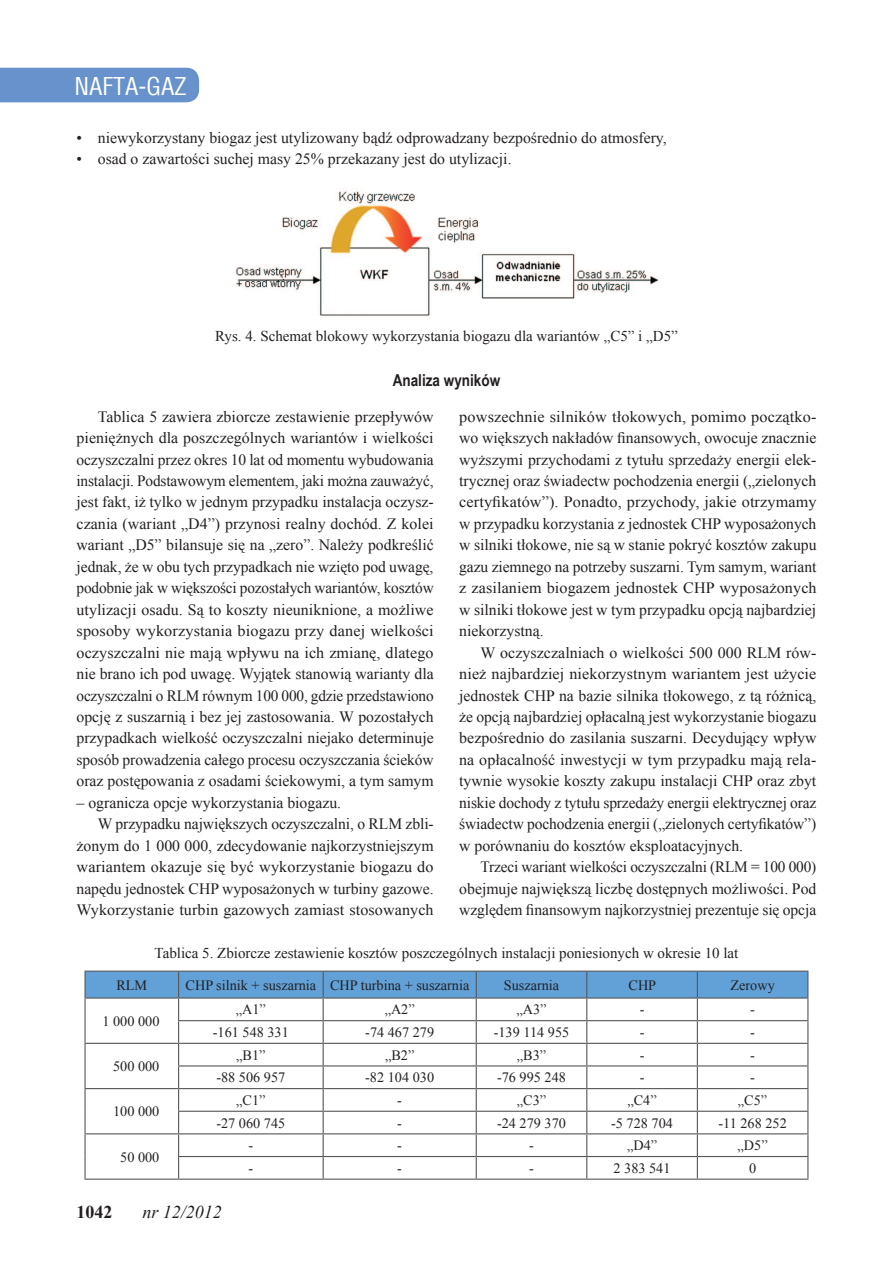
<style>
.page{position:relative;width:893px;height:1263px;background:#fff}
.page>*{position:absolute;margin:0;border:0;box-sizing:border-box;transform-origin:0 0}
.t1{font:24px "Switzerland Condensed";color:#fff}
.t2{font:italic 18px "Times New Roman";color:#231f20}
.t3{font:700 18px "Times New Roman";color:#231f20}
.t4{font:700 16.5px "Arial Narrow";color:#231f20}
.t5{font:15.75px/21.5px "Times New Roman";color:#231f20;text-align:justify}
.t6{font:15px "Times New Roman";color:#231f20}
.t7{font:14.25px "Times New Roman";color:#231f20}
</style>
<div class="page">
<div style="left:0;top:68px;width:199px;height:34px;background:#6892cc"></div>
<img style="left:236px;top:189px;width:424px;height:127px">
<hr style="left:84px;top:1043px;width:95px;height:1px;background:#57585a">
<hr style="left:84px;top:1088px;width:95px;height:1px;background:#57585a">
<hr style="left:84px;top:1133px;width:95px;height:1px;background:#57585a">
<hr style="left:84px;top:970px;width:95px;height:2px;background:#57585a">
<hr style="left:84px;top:972px;width:2px;height:25px;background:#57585a">
<hr style="left:179px;top:970px;width:144px;height:2px;background:#57585a">
<hr style="left:323px;top:970px;width:153px;height:2px;background:#57585a">
<hr style="left:476px;top:970px;width:111px;height:2px;background:#57585a">
<hr style="left:587px;top:970px;width:110px;height:2px;background:#57585a">
<hr style="left:697px;top:970px;width:111px;height:2px;background:#57585a">
<hr style="left:84px;top:997px;width:95px;height:1px;background:#57585a">
<hr style="left:84px;top:998px;width:2px;height:23px;background:#57585a">
<hr style="left:84px;top:1021px;width:2px;height:22px;background:#57585a">
<hr style="left:84px;top:1044px;width:2px;height:22px;background:#57585a">
<hr style="left:84px;top:1066px;width:2px;height:22px;background:#57585a">
<hr style="left:84px;top:1089px;width:2px;height:22px;background:#57585a">
<hr style="left:84px;top:1111px;width:2px;height:22px;background:#57585a">
<hr style="left:84px;top:1134px;width:2px;height:22px;background:#57585a">
<hr style="left:84px;top:1156px;width:2px;height:22px;background:#57585a">
<hr style="left:84px;top:1178px;width:95px;height:2px;background:#57585a">
<svg style="left:85px;top:971px;width:723px;height:207px"></svg>
<hr style="left:179px;top:1178px;width:144px;height:2px;background:#57585a">
<hr style="left:323px;top:1178px;width:153px;height:2px;background:#57585a">
<hr style="left:476px;top:1178px;width:111px;height:2px;background:#57585a">
<hr style="left:587px;top:1178px;width:110px;height:2px;background:#57585a">
<hr style="left:697px;top:1178px;width:111px;height:2px;background:#57585a">
<h1 class="t1" style="left:74px;top:71px;width:114px">NAFTA-GAZ</h1>
<p class="t5" style="left:77px;top:126px;width:592px">• niewykorzystany biogaz jest utylizowany bądź odprowadzany bezpośrednio do atmosfery,</p>
<p class="t5" style="left:77px;top:148px;width:437px">• osad o zawartości suchej masy 25% przekazany jest do utylizacji.</p>
<p class="t6" style="left:215px;top:326px;width:464px">Rys. 4. Schemat blokowy wykorzystania biogazu dla wariantów „C5” i „D5”</p>
<p class="t4" style="left:393px;top:367px;width:109px">Analiza wyników</p>
<p class="t5" style="left:459px;top:405px;width:359px">powszechnie silników tłokowych, pomimo początko&shy;wo większych nakładów finansowych, owocuje znacznie wyższymi przychodami z tytułu sprzedaży energii elek&shy;trycznej oraz świadectw pochodzenia energii („zielonych certyfikatów”). Ponadto, przychody, jakie otrzymamy w przypadku korzystania z jednostek CHP wyposażonych w silniki tłokowe, nie są w stanie pokryć kosztów zakupu gazu ziemnego na potrzeby suszarni. Tym samym, wariant z zasilaniem biogazem jednostek CHP wyposażonych w silniki tłokowe jest w tym przypadku opcją najbardziej niekorzystną.</p>
<p class="t5" style="left:459px;top:641px;width:359px;text-indent:21px">W oczyszczalniach o wielkości 500 000 RLM rów&shy;nież najbardziej niekorzystnym wariantem jest użycie jednostek CHP na bazie silnika tłokowego, z tą różnicą, że opcją najbardziej opłacalną jest wykorzystanie biogazu bezpośrednio do zasilania suszarni. Decydujący wpływ na opłacalność inwestycji w tym przypadku mają rela&shy;tywnie wysokie koszty zakupu instalacji CHP oraz zbyt niskie dochody z tytułu sprzedaży energii elektrycznej oraz świadectw pochodzenia energii („zielonych certyfikatów”) w porównaniu do kosztów eksploatacyjnych.</p>
<p class="t5" style="left:459px;top:856px;width:359px;text-indent:21px">Trzeci wariant wielkości oczyszczalni (RLM = 100 000) obejmuje największą liczbę dostępnych możliwości. Pod względem finansowym najkorzystniej prezentuje się opcja</p>
<p class="t6" style="left:155px;top:943px;width:585px">Tablica 5. Zbiorcze zestawienie kosztów poszczególnych instalacji poniesionych w okresie 10 lat</p>
<p class="t5" style="left:77px;top:405px;width:359px;text-indent:21px">Tablica 5 zawiera zbiorcze zestawienie przepływów pieniężnych dla poszczególnych wariantów i wielkości oczyszczalni przez okres 10 lat od momentu wybudowania instalacji. Podstawowym elementem, jaki można zauważyć, jest fakt, iż tylko w jednym przypadku instalacja oczysz&shy;czania (wariant „D4”) przynosi realny dochód. Z kolei wariant „D5” bilansuje się na „zero”. Należy podkreślić jednak, że w obu tych przypadkach nie wzięto pod uwagę, podobnie jak w większości pozostałych wariantów, kosztów utylizacji osadu. Są to koszty nieuniknione, a możliwe sposoby wykorzystania biogazu przy danej wielkości oczyszczalni nie mają wpływu na ich zmianę, dlatego nie brano ich pod uwagę. Wyjątek stanowią warianty dla oczyszczalni o RLM równym 100 000, gdzie przedstawiono opcję z suszarnią i bez jej zastosowania. W pozostałych przypadkach wielkość oczyszczalni niejako determinuje sposób prowadzenia całego procesu oczyszczania ścieków oraz postępowania z osadami ściekowymi, a tym samym</p>
<p class="t5" style="left:77px;top:791px;width:266px">– ogranicza opcje wykorzystania biogazu.</p>
<p class="t5" style="left:98px;top:813px;width:337px">W przypadku największych oczyszczalni, o RLM zbli-</p>
<p class="t5" style="left:77px;top:834px;width:359px">żonym do 1 000 000, zdecydowanie najkorzystniejszym</p>
<p class="t5" style="left:77px;top:856px;width:359px">wariantem okazuje się być wykorzystanie biogazu do</p>
<p class="t5" style="left:77px;top:877px;width:359px">napędu jednostek CHP wyposażonych w turbiny gazowe.</p>
<p class="t5" style="left:77px;top:899px;width:359px">Wykorzystanie turbin gazowych zamiast stosowanych</p>
<p class="t7" style="left:116px;top:975px;width:32px">RLM</p>
<p class="t7" style="left:186px;top:975px;width:285px">CHP silnik + suszarnia CHP turbina + suszarnia</p>
<p class="t7" style="left:504px;top:975px;width:57px">Suszarnia</p>
<p class="t7" style="left:628px;top:975px;width:29px">CHP</p>
<p class="t7" style="left:730px;top:975px;width:46px">Zerowy</p>
<p class="t7" style="left:102px;top:1011px;width:58px">1 000 000</p>
<p class="t7" style="left:236px;top:1000px;width:32px">„A1”</p>
<p class="t7" style="left:385px;top:1000px;width:32px">„A2”</p>
<p class="t7" style="left:516px;top:1000px;width:32px">„A3”</p>
<p class="t7" style="left:640px;top:1000px;width:6px">-</p>
<p class="t7" style="left:750px;top:1000px;width:6px">-</p>
<p class="t7" style="left:213px;top:1022px;width:77px">-161 548 331</p>
<p class="t7" style="left:365px;top:1022px;width:70px">-74 467 279</p>
<p class="t7" style="left:494px;top:1022px;width:77px">-139 114 955</p>
<p class="t7" style="left:640px;top:1022px;width:6px">-</p>
<p class="t7" style="left:750px;top:1022px;width:6px">-</p>
<p class="t7" style="left:113px;top:1056px;width:48px">500 000</p>
<p class="t7" style="left:113px;top:1102px;width:48px">100 000</p>
<p class="t7" style="left:120px;top:1147px;width:41px">50 000</p>
<p class="t7" style="left:236px;top:1045px;width:31px">„B1”</p>
<p class="t7" style="left:385px;top:1045px;width:31px">„B2”</p>
<p class="t7" style="left:517px;top:1045px;width:31px">„B3”</p>
<p class="t7" style="left:640px;top:1045px;width:6px">-</p>
<p class="t7" style="left:750px;top:1045px;width:6px">-</p>
<p class="t7" style="left:216px;top:1068px;width:70px">-88 506 957</p>
<p class="t7" style="left:365px;top:1068px;width:70px">-82 104 030</p>
<p class="t7" style="left:497px;top:1068px;width:70px">-76 995 248</p>
<p class="t7" style="left:640px;top:1068px;width:6px">-</p>
<p class="t7" style="left:750px;top:1068px;width:6px">-</p>
<p class="t7" style="left:236px;top:1090px;width:31px">„C1”</p>
<p class="t7" style="left:397px;top:1090px;width:6px">-</p>
<p class="t7" style="left:517px;top:1090px;width:31px">„C3”</p>
<p class="t7" style="left:627px;top:1090px;width:31px">„C4”</p>
<p class="t7" style="left:738px;top:1090px;width:31px">„C5”</p>
<p class="t7" style="left:216px;top:1113px;width:70px">-27 060 745</p>
<p class="t7" style="left:397px;top:1113px;width:6px">-</p>
<p class="t7" style="left:497px;top:1113px;width:70px">-24 279 370</p>
<p class="t7" style="left:611px;top:1113px;width:63px">-5 728 704</p>
<p class="t7" style="left:718px;top:1113px;width:70px">-11 268 252</p>
<p class="t7" style="left:248px;top:1136px;width:6px">-</p>
<p class="t7" style="left:397px;top:1136px;width:6px">-</p>
<p class="t7" style="left:529px;top:1136px;width:6px">-</p>
<p class="t7" style="left:627px;top:1136px;width:32px">„D4”</p>
<p class="t7" style="left:738px;top:1136px;width:32px">„D5”</p>
<p class="t7" style="left:248px;top:1158px;width:6px">-</p>
<p class="t7" style="left:397px;top:1158px;width:6px">-</p>
<p class="t7" style="left:529px;top:1158px;width:6px">-</p>
<p class="t7" style="left:614px;top:1158px;width:58px">2 383 541</p>
<p class="t7" style="left:749px;top:1158px;width:9px">0</p>
<p class="t3" style="left:77px;top:1199px;width:38px">1042</p>
<p class="t2" style="left:142px;top:1200px;width:81px">nr 12/2012</p>
</div>
